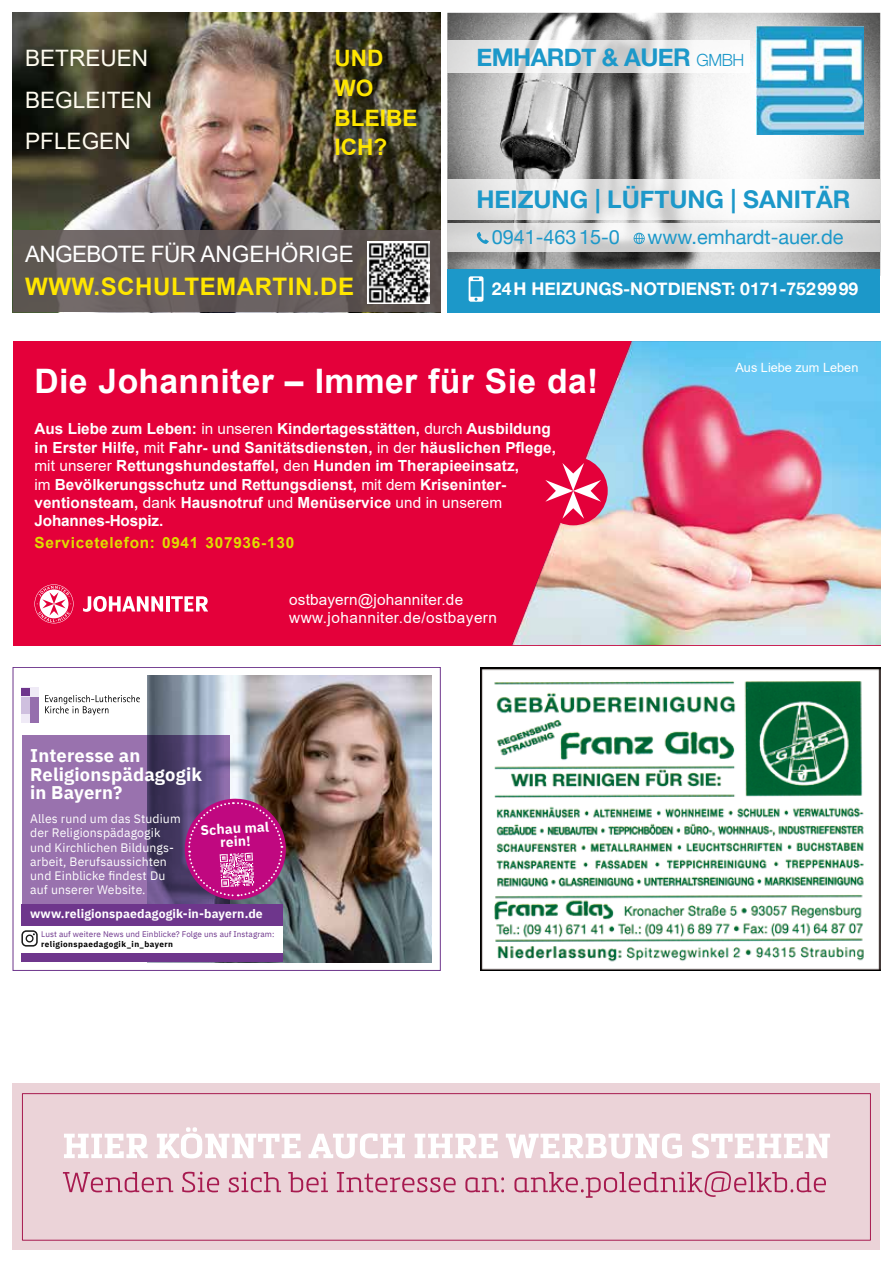
<style>
.page{position:relative;width:893px;height:1263px;background:#fff}
.page>*{position:absolute;margin:0;border:0;box-sizing:border-box;transform-origin:0 0}
.t1{font:700 33.75px "Arial";letter-spacing:.01em;color:#fff}
.t2{font:700 24.45px "Helvetica Neue";color:#1c98c9}
.t3{font:700 24.45px "Helvetica Neue";letter-spacing:-.025em;color:#1c98c9}
.t4{font:700 24.15px "Arial";letter-spacing:.02em;color:#ffe600}
.t5{font:22.65px/41.4px "Arial";color:#fffcf0}
.t6{font:22.65px "Arial";letter-spacing:-.015em;color:#fff}
.t7{font:700 22.65px/29.5px "Arial";color:#ffe600}
.t8{font:19.8px "Helvetica Neue";color:#1c98c9}
.t9{font:700 18.3px/18.3px "IBM Plex Sans";letter-spacing:.01em;color:#fff}
.t10{font:700 17.55px "Helvetica Neue";color:#fff}
.t11{font:700 15.3px/18.5px "Arial";letter-spacing:.005em;color:#fff}
.t12{font:15.3px/18.5px "Arial";letter-spacing:.03em;color:#fff}
.t13{font:700 15.3px "Arial";letter-spacing:.05em;color:#dedd00}
.t14{font:700 13.8px/13px "IBM Plex Sans";color:#fff;text-align:center}
.t15{font:12.75px "Arial";color:#fff}
.t16{font:12.3px/14.2px "IBM Plex Sans";letter-spacing:.01em;color:#fff}
.t17{font:700 12.3px "IBM Plex Sans";letter-spacing:.01em;color:#fff}
.t18{font:8.1px "IBM Plex Sans";letter-spacing:.01em;color:#6e368c}
.t19{font:700 8.1px "IBM Plex Sans";letter-spacing:.05em;color:#000}
.s1{font-weight:300;font-size:16.8px}
.s2{font-weight:400}
</style>
<div class="page">
<div style="left:13px;top:341px;width:867px;height:304px;background:#e4003a"></div>
<svg style="left:171px;top:596px;width:37px;height:15px"></svg>
<hr style="left:166px;top:596px;width:3px;height:15px;background:#fff">
<svg style="left:83px;top:596px;width:80px;height:16px"></svg>
<svg style="left:34px;top:584px;width:40px;height:39px"></svg>
<img style="left:512px;top:341px;width:368px;height:304px">
<div style="left:539px;top:456px;width:69px;height:69px;background:#e4003a;border-radius:50%"></div>
<svg style="left:545px;top:463px;width:56px;height:56px"></svg>
<img style="left:13px;top:13px;width:428px;height:217px">
<div style="left:13px;top:230px;width:428px;height:82px;background:#605655;opacity:.87"></div>
<img style="left:368px;top:241px;width:62px;height:62px">
<div style="left:13px;top:667px;width:428px;height:304px;border:1px solid #6e368c"></div>
<img style="left:148px;top:676px;width:283px;height:286px">
<div style="left:22px;top:926px;width:261px;height:27px;background:#fff"></div>
<svg style="left:22px;top:736px;width:207px;height:168px;background:#83639b"></svg>
<svg style="left:21px;top:688px;width:18px;height:35px"></svg>
<div style="left:31px;top:697px;width:8px;height:26px;background:#956ead"></div>
<div style="left:21px;top:697px;width:8px;height:16px;background:#cfc0df"></div>
<div style="left:21px;top:688px;width:8px;height:8px;background:#6e368c"></div>
<svg style="left:45px;top:695px;width:95px;height:20px"></svg>
<svg style="left:183px;top:797px;width:104px;height:104px;background:#a82980"></svg>
<div style="left:21px;top:904px;width:262px;height:22px;background:#6e368c"></div>
<svg style="left:21px;top:930px;width:17px;height:16px"></svg>
<div style="left:22px;top:953px;width:261px;height:9px;background:#6e368c"></div>
<img style="left:447px;top:13px;width:433px;height:263px">
<div style="left:448px;top:269px;width:432px;height:43px;background:#1c98c9"></div>
<svg style="left:469px;top:276px;width:14px;height:26px"></svg>
<img style="left:757px;top:27px;width:107px;height:107px">
<img style="left:447px;top:180px;width:433px;height:39px">
<img style="left:447px;top:40px;width:302px;height:33px">
<img style="left:448px;top:223px;width:432px;height:28px">
<svg style="left:477px;top:232px;width:12px;height:12px"></svg>
<svg style="left:634px;top:233px;width:11px;height:11px"></svg>
<img style="left:480px;top:667px;width:400px;height:304px">
<div style="left:13px;top:1083px;width:867px;height:167px;background:#ebd3d8"></div>
<div style="left:22px;top:1093px;width:849px;height:147px;border:1px solid #a71a4f"></div>
<svg style="left:63px;top:1171px;width:763px;height:27px"></svg>
<svg style="left:64px;top:1127px;width:766px;height:31px"></svg>
<h3 class="t5" style="left:25px;top:38px;width:128px">BETREUEN<br>BEGLEITEN<br>PFLEGEN</h3>
<h3 class="t7" style="left:334px;top:44px;width:84px">UND<br>WO<br>BLEIBE<br>ICH?</h3>
<h3 class="t6" style="left:25px;top:239px;width:330px">ANGEBOTE FÜR ANGEHÖRIGE</h3>
<h3 class="t4" style="left:25px;top:270px;width:331px">WWW.SCHULTEMARTIN.DE</h3>
<h2 class="t3" style="left:476px;top:38px;width:269px">EMHARDT &amp; AUER <span class="s1">GMBH</span></h2>
<h2 class="t2" style="left:476px;top:180px;width:375px">HEIZUNG | LÜFTUNG | SANITÄR</h2>
<p class="t8" style="left:492px;top:222px;width:130px">0941-46315-0</p>
<p class="t8" style="left:647px;top:222px;width:197px">www.emhardt-auer.de</p>
<p class="t10" style="left:492px;top:275px;width:368px">24H HEIZUNGS-NOTDIENST: 0171-7529999</p>
<h1 class="t1" style="left:34px;top:358px;width:565px">Die Johanniter – Immer für Sie da!</h1>
<p class="t11" style="left:34px;top:420px;width:523px">Aus Liebe zum Leben: <span class="s2">in unseren</span> Kindertagesstätten, <span class="s2">durch</span> Ausbildung in Erster Hilfe, <span class="s2">mit</span> Fahr- und Sanitätsdiensten, <span class="s2">in der</span> häuslichen Pflege, <span class="s2">mit unserer</span> Rettungshundestaffel, <span class="s2">den</span> Hunden im Therapieeinsatz,<br><span class="s2">im</span> Bevölkerungsschutz und Rettungsdienst, <span class="s2">mit dem</span> Kriseninter&shy;ventionsteam, <span class="s2">dank</span> Hausnotruf <span class="s2">und</span> Menüservice <span class="s2">und in unserem </span>Johannes-Hospiz.</p>
<p class="t13" style="left:34px;top:532px;width:261px">Servicetelefon: 0941 307936-130</p>
<p class="t12" style="left:289px;top:590px;width:209px">ostbayern@johanniter.de www.johanniter.de/ostbayern</p>
<p class="t9" style="left:30px;top:745px;width:173px">Interesse an<br>Religionspädagogik in Bayern?</p>
<p class="t16" style="left:30px;top:810px;width:152px">Alles rund um das Studium der Religionspädagogik und Kirchlichen Bildungs&shy;arbeit, Berufsaussichten und Einblicke findest Du auf unserer Website.</p>
<p class="t14" style="left:200px;top:822px;width:70px;rotate:-3deg">Schau mal rein!</p>
<p class="t17" style="left:30px;top:904px;width:234px">www.religionspaedagogik-in-bayern.de</p>
<p class="t18" style="left:41px;top:927px;width:235px">Lust auf weitere News und Einblicke? Folge uns auf Instagram:</p>
<p class="t19" style="left:41px;top:937px;width:133px">religionspaedagogik_in_bayern</p>
<p class="t15" style="left:735px;top:359px;width:124px">Aus Liebe zum Leben</p>
</div>
